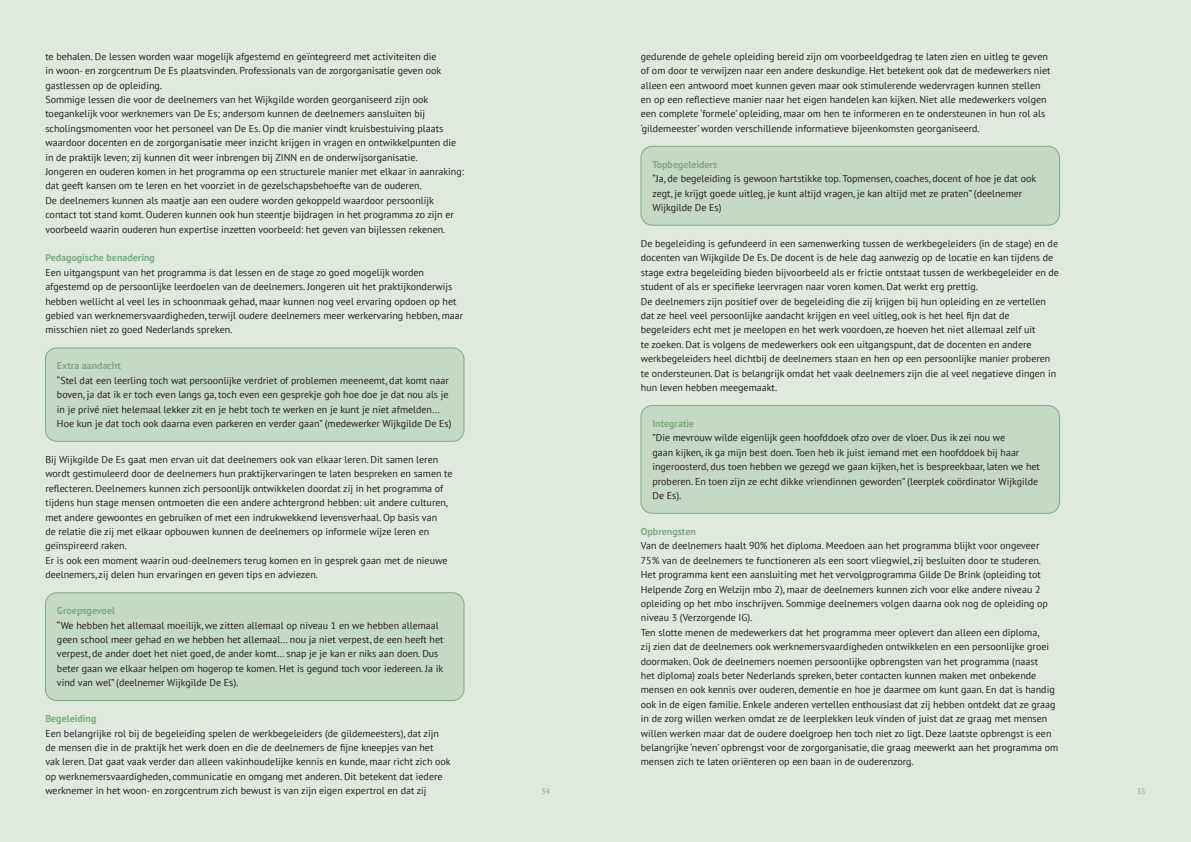
<style>
.page{position:relative;width:1191px;height:842px;background:#fff}
.page>*{position:absolute;margin:0;border:0;box-sizing:border-box;transform-origin:0 0}
.Standaard_tekst{font:10px/14.4px "PT Sans";color:#231f20}
.Alineastijl_1{font:700 10px "PT Sans";color:#7aad82}
.t1{font:8px "PT Sans";color:#7aad82}
</style>
<div class="page">
<div style="left:0;top:0;width:595px;height:842px;background:#e0e9de"></div>
<div style="left:595px;top:0;width:596px;height:842px;background:#e0e9de"></div>
<div style="left:45px;top:348px;width:419px;height:93px;background:#c6d8c6;border-radius:11px"></div>
<div style="left:45px;top:348px;width:419px;height:93px;border:1px solid #7aad82;border-radius:11px"></div>
<div style="left:45px;top:593px;width:419px;height:107px;background:#c6d8c6;border-radius:11px"></div>
<div style="left:45px;top:593px;width:419px;height:108px;border:1px solid #7aad82;border-radius:11px"></div>
<div style="left:641px;top:146px;width:418px;height:79px;background:#c6d8c6;border-radius:11px"></div>
<div style="left:641px;top:146px;width:418px;height:79px;border:1px solid #7aad82;border-radius:11px"></div>
<div style="left:641px;top:405px;width:418px;height:108px;background:#c6d8c6;border-radius:11px"></div>
<div style="left:641px;top:405px;width:418px;height:108px;border:1px solid #7aad82;border-radius:11px"></div>
<p class="Standaard_tekst" style="left:45px;top:49px;width:397px">te behalen. De lessen worden waar mogelijk afgestemd en geïntegreerd met activiteiten die in woon- en zorgcentrum De Es plaatsvinden. Professionals van de zorgorganisatie geven ook gastlessen op de opleiding.</p>
<p class="Standaard_tekst" style="left:45px;top:92px;width:412px">Sommige lessen die voor de deelnemers van het Wijkgilde worden georganiseerd zijn ook toegankelijk voor werknemers van De Es; andersom kunnen de deelnemers aansluiten bij scholingsmomenten voor het personeel van De Es. Op die manier vindt kruisbestuiving plaats waardoor docenten en de zorgorganisatie meer inzicht krijgen in vragen en ontwikkelpunten die in de praktijk leven; zij kunnen dit weer inbrengen bij ZINN en de onderwijsorganisatie.</p>
<p class="Standaard_tekst" style="left:45px;top:164px;width:420px">Jongeren en ouderen komen in het programma op een structurele manier met elkaar in aanraking: dat geeft kansen om te leren en het voorziet in de gezelschapsbehoefte van de ouderen.<br>De deelnemers kunnen als maatje aan een oudere worden gekoppeld waardoor persoonlijk contact tot stand komt. Ouderen kunnen ook hun steentje bijdragen in het programma zo zijn er voorbeeld waarin ouderen hun expertise inzetten voorbeeld: het geven van bijlessen rekenen.</p>
<p class="Alineastijl_1" style="left:45px;top:251px;width:111px">Pedagogische benadering</p>
<p class="Standaard_tekst" style="left:45px;top:265px;width:419px">Een uitgangspunt van het programma is dat lessen en de stage zo goed mogelijk worden afgestemd op de persoonlijke leerdoelen van de deelnemers. Jongeren uit het praktijkonderwijs hebben wellicht al veel les in schoonmaak gehad, maar kunnen nog veel ervaring opdoen op het gebied van werknemersvaardigheden, terwijl oudere deelnemers meer werkervaring hebben, maar misschien niet zo goed Nederlands spreken.</p>
<p class="Alineastijl_1" style="left:57px;top:359px;width:65px">Extra aandacht</p>
<p class="Standaard_tekst" style="left:57px;top:373px;width:396px">“Stel dat een leerling toch wat persoonlijke verdriet of problemen meeneemt, dat komt naar boven, ja dat ik er toch even langs ga, toch even een gesprekje goh hoe doe je dat nou als je in je privé niet helemaal lekker zit en je hebt toch te werken en je kunt je niet afmelden… Hoe kun je dat toch ook daarna even parkeren en verder gaan” (medewerker Wijkgilde De Es)</p>
<p class="Standaard_tekst" style="left:45px;top:452px;width:409px">Bij Wijkgilde De Es gaat men ervan uit dat deelnemers ook van elkaar leren. Dit samen leren wordt gestimuleerd door de deelnemers hun praktijkervaringen te laten bespreken en samen te reflecteren. Deelnemers kunnen zich persoonlijk ontwikkelen doordat zij in het programma of tijdens hun stage mensen ontmoeten die een andere achtergrond hebben: uit andere culturen, met andere gewoontes en gebruiken of met een indrukwekkend levensverhaal. Op basis van<br>de relatie die zij met elkaar opbouwen kunnen de deelnemers op informele wijze leren en geïnspireerd raken.</p>
<p class="Standaard_tekst" style="left:45px;top:553px;width:403px">Er is ook een moment waarin oud-deelnemers terug komen en in gesprek gaan met de nieuwe deelnemers, zij delen hun ervaringen en geven tips en adviezen.</p>
<p class="Alineastijl_1" style="left:57px;top:604px;width:60px">Groepsgevoel</p>
<p class="Standaard_tekst" style="left:57px;top:618px;width:388px">“We hebben het allemaal moeilijk, we zitten allemaal op niveau 1 en we hebben allemaal geen school meer gehad en we hebben het allemaal… nou ja niet verpest, de een heeft het verpest, de ander doet het niet goed, de ander komt… snap je je kan er niks aan doen. Dus beter gaan we elkaar helpen om hogerop te komen. Het is gegund toch voor iedereen. Ja ik vind van wel” (deelnemer Wijkgilde De Es).</p>
<p class="Alineastijl_1" style="left:45px;top:712px;width:52px">Begeleiding</p>
<p class="Standaard_tekst" style="left:45px;top:726px;width:407px">Een belangrijke rol bij de begeleiding spelen de werkbegeleiders (de gildemeesters), dat zijn de mensen die in de praktijk het werk doen en die de deelnemers de fijne kneepjes van het<br>vak leren. Dat gaat vaak verder dan alleen vakinhoudelijke kennis en kunde, maar richt zich ook op werknemersvaardigheden, communicatie en omgang met anderen. Dit betekent dat iedere werknemer in het woon- en zorgcentrum zich bewust is van zijn eigen expertrol en dat zij</p>
<p class="Standaard_tekst" style="left:641px;top:49px;width:411px">gedurende de gehele opleiding bereid zijn om voorbeeldgedrag te laten zien en uitleg te geven of om door te verwijzen naar een andere deskundige. Het betekent ook dat de medewerkers niet alleen een antwoord moet kunnen geven maar ook stimulerende wedervragen kunnen stellen en op een reflectieve manier naar het eigen handelen kan kijken. Niet alle medewerkers volgen een complete ‘formele’ opleiding, maar om hen te informeren en te ondersteunen in hun rol als ‘gildemeester’ worden verschillende informatieve bijeenkomsten georganiseerd.</p>
<p class="Alineastijl_1" style="left:652px;top:158px;width:66px">Topbegeleiders</p>
<p class="Standaard_tekst" style="left:652px;top:171px;width:385px">“Ja, de begeleiding is gewoon hartstikke top. Topmensen, coaches, docent of hoe je dat ook zegt, je krijgt goede uitleg, je kunt altijd vragen, je kan altijd met ze praten” (deelnemer<br>Wijkgilde De Es)</p>
<p class="Standaard_tekst" style="left:641px;top:236px;width:420px">De begeleiding is gefundeerd in een samenwerking tussen de werkbegeleiders (in de stage) en de docenten van Wijkgilde De Es. De docent is de hele dag aanwezig op de locatie en kan tijdens de stage extra begeleiding bieden bijvoorbeeld als er frictie ontstaat tussen de werkbegeleider en de student of als er specifieke leervragen naar voren komen. Dat werkt erg prettig.</p>
<p class="Standaard_tekst" style="left:641px;top:294px;width:417px">De deelnemers zijn positief over de begeleiding die zij krijgen bij hun opleiding en ze vertellen dat ze heel veel persoonlijke aandacht krijgen en veel uitleg, ook is het heel fijn dat de begeleiders echt met je meelopen en het werk voordoen, ze hoeven het niet allemaal zelf uit<br>te zoeken. Dat is volgens de medewerkers ook een uitgangspunt, dat de docenten en andere werkbegeleiders heel dichtbij de deelnemers staan en hen op een persoonlijke manier proberen te ondersteunen. Dat is belangrijk omdat het vaak deelnemers zijn die al veel negatieve dingen in hun leven hebben meegemaakt.</p>
<p class="Alineastijl_1" style="left:652px;top:417px;width:43px">Integratie</p>
<p class="Standaard_tekst" style="left:652px;top:430px;width:389px">”Die mevrouw wilde eigenlijk geen hoofddoek ofzo over de vloer. Dus ik zei nou we<br>gaan kijken, ik ga mijn best doen. Toen heb ik juist iemand met een hoofddoek bij haar ingeroosterd, dus toen hebben we gezegd we gaan kijken, het is bespreekbaar, laten we het proberen. En toen zijn ze echt dikke vriendinnen geworden” (leerplek coördinator Wijkgilde De Es).</p>
<p class="Alineastijl_1" style="left:641px;top:525px;width:57px">Opbrengsten</p>
<p class="Standaard_tekst" style="left:641px;top:538px;width:408px">Van de deelnemers haalt 90% het diploma. Meedoen aan het programma blijkt voor ongeveer 75% van de deelnemers te functioneren als een soort vliegwiel, zij besluiten door te studeren.<br>Het programma kent een aansluiting met het vervolgprogramma Gilde De Brink (opleiding tot Helpende Zorg en Welzijn mbo 2), maar de deelnemers kunnen zich voor elke andere niveau 2 opleiding op het mbo inschrijven. Sommige deelnemers volgen daarna ook nog de opleiding op niveau 3 (Verzorgende IG).</p>
<p class="Standaard_tekst" style="left:641px;top:625px;width:419px">Ten slotte menen de medewerkers dat het programma meer oplevert dan alleen een diploma,<br>zij zien dat de deelnemers ook werknemersvaardigheden ontwikkelen en een persoonlijke groei doormaken. Ook de deelnemers noemen persoonlijke opbrengsten van het programma (naast<br>het diploma) zoals beter Nederlands spreken, beter contacten kunnen maken met onbekende mensen en ook kennis over ouderen, dementie en hoe je daarmee om kunt gaan. En dat is handig ook in de eigen familie. Enkele anderen vertellen enthousiast dat zij hebben ontdekt dat ze graag in de zorg willen werken omdat ze de leerplekken leuk vinden of juist dat ze graag met mensen willen werken maar dat de oudere doelgroep hen toch niet zo ligt. Deze laatste opbrengst is een belangrijke ‘neven’ opbrengst voor de zorgorganisatie, die graag meewerkt aan het programma om mensen zich te laten oriënteren op een baan in de ouderenzorg.</p>
<p class="t1" style="left:541px;top:786px;width:10px">34</p>
<p class="t1" style="left:1136px;top:786px;width:10px">35</p>
</div>
